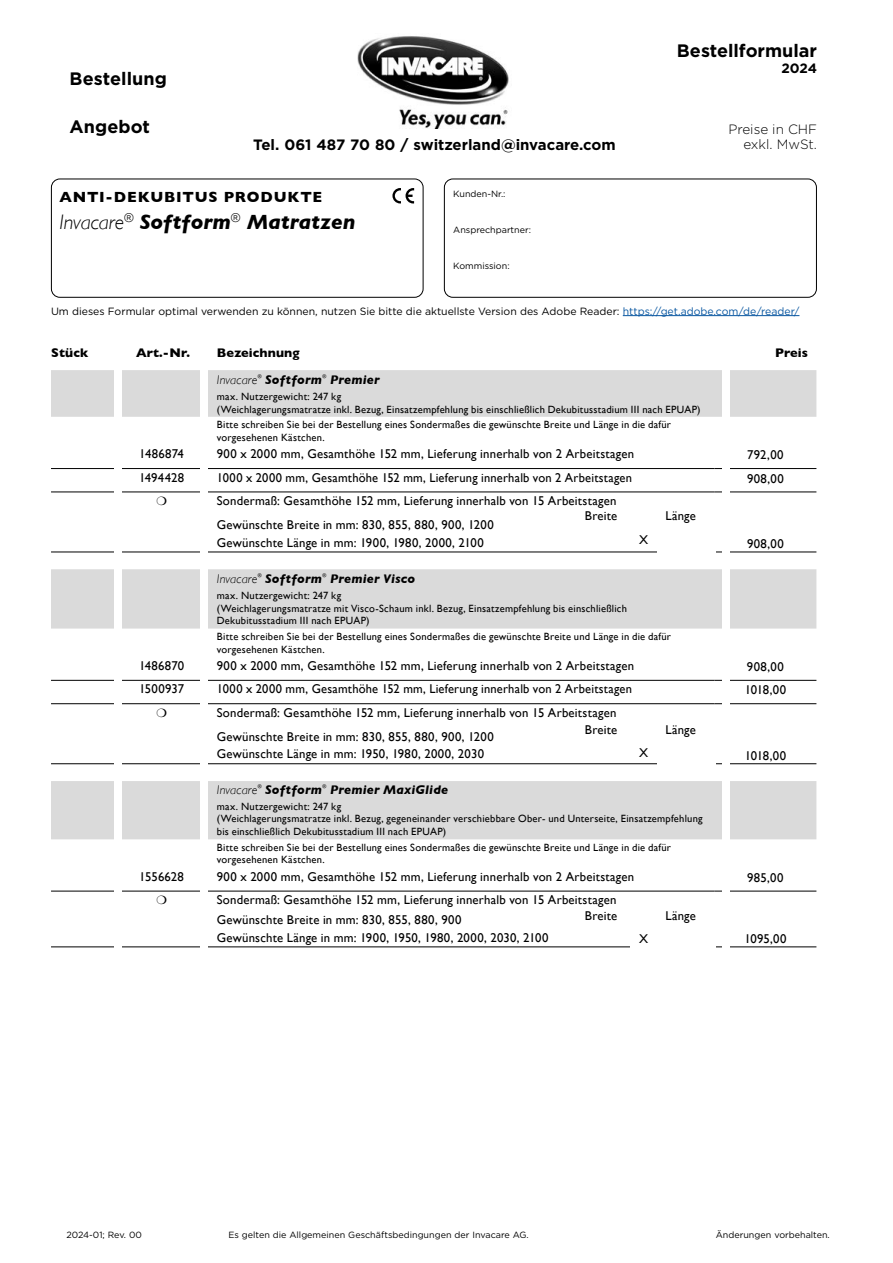
<style>
.page{position:relative;width:893px;height:1263px;background:#fff}
.page>*{position:absolute;margin:0;border:0;box-sizing:border-box;transform-origin:0 0}
.t1{font:italic 700 21px "Gill Sans";letter-spacing:.005em;color:#000}
.t2{font:700 18px "Gotham";color:#000}
.t3{font:700 15px "Gotham";color:#000}
.t4{font:700 15px "Gill Sans";letter-spacing:.055em;color:#000}
.t5{font:300 13.5px/15px "Gotham";color:#000;text-align:right}
.t6{font:700 13.5px "Gotham";color:#000}
.t7{font:12.75px/24.5px "Gill Sans";letter-spacing:.015em;color:#000}
.t8{font:italic 700 12.75px "Gill Sans";letter-spacing:.015em;color:#000}
.t9{font:700 12.75px "Gill Sans";letter-spacing:.01em;color:#000}
.t10{font:italic 300 12.75px "Gill Sans";letter-spacing:.015em;color:#000}
.t11{font:10.5px/12.6px "Gill Sans";letter-spacing:.025em;color:#000}
.t12{font:10.5px "Gotham";color:#000}
.t13{font:9px "Gotham";color:#000}
.t14{font:5.25px "Gill Sans";color:#000}
.s1{color:#0755a0}
.s2{font-weight:300}
</style>
<div class="page">
<div style="left:51px;top:179px;width:372px;height:119px;border:1px solid #000;border-radius:9px"></div>
<div style="left:444px;top:179px;width:373px;height:119px;border:1px solid #000;border-radius:9px"></div>
<hr style="left:623px;top:315px;width:176px;height:1px;background:#0755a0">
<svg style="left:392px;top:188px;width:22px;height:15px"></svg>
<img style="left:357px;top:36px;width:152px;height:92px">
<svg style="left:51px;top:370px;width:765px;height:469px"></svg>
<hr style="left:51px;top:468px;width:68px;height:1px;background:#000">
<hr style="left:119px;top:468px;width:85px;height:1px;background:#000">
<hr style="left:204px;top:468px;width:510px;height:1px;background:#000">
<hr style="left:714px;top:468px;width:102px;height:1px;background:#000">
<hr style="left:51px;top:492px;width:68px;height:1px;background:#000">
<hr style="left:119px;top:492px;width:85px;height:1px;background:#000">
<hr style="left:204px;top:492px;width:510px;height:1px;background:#000">
<hr style="left:714px;top:492px;width:102px;height:1px;background:#000">
<hr style="left:51px;top:680px;width:68px;height:1px;background:#000">
<hr style="left:119px;top:680px;width:85px;height:1px;background:#000">
<hr style="left:204px;top:680px;width:510px;height:1px;background:#000">
<hr style="left:714px;top:680px;width:102px;height:1px;background:#000">
<hr style="left:51px;top:703px;width:68px;height:1px;background:#000">
<hr style="left:119px;top:703px;width:85px;height:1px;background:#000">
<hr style="left:204px;top:703px;width:510px;height:1px;background:#000">
<hr style="left:714px;top:703px;width:102px;height:1px;background:#000">
<hr style="left:51px;top:891px;width:68px;height:1px;background:#000">
<hr style="left:119px;top:891px;width:85px;height:1px;background:#000">
<hr style="left:204px;top:891px;width:510px;height:1px;background:#000">
<hr style="left:714px;top:891px;width:102px;height:1px;background:#000">
<hr style="left:51px;top:946px;width:68px;height:1px;background:#000">
<hr style="left:119px;top:946px;width:85px;height:1px;background:#000">
<hr style="left:204px;top:946px;width:510px;height:1px;background:#000">
<hr style="left:714px;top:946px;width:102px;height:1px;background:#000">
<hr style="left:51px;top:763px;width:68px;height:1px;background:#000">
<hr style="left:119px;top:763px;width:85px;height:1px;background:#000">
<hr style="left:204px;top:763px;width:510px;height:1px;background:#000">
<hr style="left:714px;top:763px;width:102px;height:1px;background:#000">
<hr style="left:51px;top:552px;width:68px;height:1px;background:#000">
<hr style="left:119px;top:552px;width:85px;height:1px;background:#000">
<hr style="left:204px;top:552px;width:510px;height:1px;background:#000">
<hr style="left:714px;top:552px;width:102px;height:1px;background:#000">
<div style="left:657px;top:511px;width:58px;height:43px;background:#fff"></div>
<div style="left:630px;top:535px;width:27px;height:15px;background:#fff"></div>
<div style="left:657px;top:725px;width:58px;height:43px;background:#fff"></div>
<div style="left:630px;top:748px;width:27px;height:15px;background:#fff"></div>
<div style="left:657px;top:911px;width:58px;height:43px;background:#fff"></div>
<div style="left:630px;top:934px;width:27px;height:15px;background:#fff"></div>
<div style="left:114px;top:330px;width:7px;height:876px;background:#fff"></div>
<div style="left:722px;top:365px;width:7px;height:812px;background:#fff"></div>
<div style="left:200px;top:330px;width:7px;height:876px;background:#fff"></div>
<svg style="left:157px;top:497px;width:9px;height:8px"></svg>
<svg style="left:157px;top:708px;width:9px;height:9px"></svg>
<h2 class="t2" style="left:70px;top:66px;width:99px">Bestellung</h2>
<h2 class="t2" style="left:70px;top:114px;width:82px">Angebot</h2>
<p class="t3" style="left:253px;top:135px;width:364px">Tel. 061 487 70 80 / switzerland@invacare.com</p>
<h2 class="t2" style="left:677px;top:39px;width:142px">Bestellformular</h2>
<p class="t6" style="left:781px;top:59px;width:37px">2024</p>
<p class="t5" style="left:728px;top:121px;width:90px">Preise in CHF exkl. MwSt.</p>
<p class="t13" style="left:453px;top:188px;width:54px">Kunden-Nr.:</p>
<p class="t13" style="left:453px;top:224px;width:79px">Ansprechpartner:</p>
<p class="t13" style="left:453px;top:260px;width:58px">Kommission:</p>
<p class="t12" style="left:51px;top:304px;width:750px">Um dieses Formular optimal verwenden zu können, nutzen Sie bitte die aktuellste Version des Adobe Reader: <span class="s1">https://get.adobe.com/de/reader/</span></p>
<p class="t4" style="left:60px;top:185px;width:264px">ANTI-DEKUBITUS PRODUKTE</p>
<h1 class="t1" style="left:60px;top:210px;width:297px"><span class="s2">Invacare</span><sup>®</sup> Softform<sup>®</sup> Matratzen</h1>
<p class="t9" style="left:51px;top:343px;width:39px">Stück</p>
<p class="t9" style="left:136px;top:343px;width:55px">Art.-Nr.</p>
<p class="t9" style="left:217px;top:343px;width:84px">Bezeichnung</p>
<p class="t9" style="left:775px;top:343px;width:34px">Preis</p>
<p class="t10" style="left:217px;top:373px;width:42px">Invacare</p>
<p class="t14" style="left:258px;top:373px;width:5px">®</p>
<p class="t8" style="left:265px;top:372px;width:58px">Softform</p>
<p class="t14" style="left:322px;top:373px;width:5px">®</p>
<p class="t8" style="left:330px;top:372px;width:51px">Premier</p>
<p class="t11" style="left:217px;top:390px;width:485px">max. Nutzergewicht: 247 kg<br>(Weichlagerungsmatratze inkl. Bezug, Einsatzempfehlung bis einschließlich Dekubitusstadium III nach EPUAP)</p>
<p class="t11" style="left:217px;top:418px;width:456px">Bitte schreiben Sie bei der Bestellung eines Sondermaßes die gewünschte Breite und Länge in die dafür vorgesehenen Kästchen.</p>
<p class="t7" style="left:139px;top:442px;width:46px">1486874</p>
<p class="t7" style="left:217px;top:442px;width:419px">900 x 2000 mm, Gesamthöhe 152 mm, Lieferung innerhalb von 2 Arbeitstagen</p>
<p class="t7" style="left:747px;top:443px;width:38px">792,00</p>
<p class="t7" style="left:139px;top:465px;width:47px">1494428</p>
<p class="t7" style="left:217px;top:465px;width:417px">1000 x 2000 mm, Gesamthöhe 152 mm, Lieferung innerhalb von 2 Arbeitstagen</p>
<p class="t7" style="left:747px;top:466px;width:38px">908,00</p>
<p class="t7" style="left:217px;top:488px;width:401px">Sondermaß: Gesamthöhe 152 mm, Lieferung innerhalb von 15 Arbeitstagen<br>Gewünschte Breite in mm: 830, 855, 880, 900, 1200</p>
<p class="t7" style="left:217px;top:530px;width:268px">Gewünschte Länge in mm: 1900, 1980, 2000, 2100</p>
<p class="t7" style="left:747px;top:531px;width:38px">908,00</p>
<p class="t10" style="left:217px;top:572px;width:42px">Invacare</p>
<p class="t14" style="left:258px;top:572px;width:5px">®</p>
<p class="t8" style="left:265px;top:572px;width:58px">Softform</p>
<p class="t14" style="left:322px;top:572px;width:5px">®</p>
<p class="t8" style="left:330px;top:572px;width:87px">Premier Visco</p>
<p class="t11" style="left:217px;top:589px;width:412px">max. Nutzergewicht: 247 kg<br>(Weichlagerungsmatratze mit Visco-Schaum inkl. Bezug, Einsatzempfehlung bis einschließlich<br>Dekubitusstadium III nach EPUAP)</p>
<p class="t11" style="left:217px;top:630px;width:456px">Bitte schreiben Sie bei der Bestellung eines Sondermaßes die gewünschte Breite und Länge in die dafür vorgesehenen Kästchen.</p>
<p class="t7" style="left:139px;top:653px;width:47px">1486870</p>
<p class="t7" style="left:217px;top:653px;width:419px">900 x 2000 mm, Gesamthöhe 152 mm, Lieferung innerhalb von 2 Arbeitstagen</p>
<p class="t7" style="left:747px;top:654px;width:38px">908,00</p>
<p class="t7" style="left:139px;top:677px;width:46px">1500937</p>
<p class="t7" style="left:217px;top:677px;width:417px">1000 x 2000 mm, Gesamthöhe 152 mm, Lieferung innerhalb von 2 Arbeitstagen</p>
<p class="t7" style="left:745px;top:678px;width:43px">1018,00</p>
<p class="t7" style="left:217px;top:700px;width:401px">Sondermaß: Gesamthöhe 152 mm, Lieferung innerhalb von 15 Arbeitstagen<br>Gewünschte Breite in mm: 830, 855, 880, 900, 1200</p>
<p class="t7" style="left:217px;top:742px;width:269px">Gewünschte Länge in mm: 1950, 1980, 2000, 2030</p>
<p class="t7" style="left:745px;top:743px;width:43px">1018,00</p>
<p class="t10" style="left:217px;top:783px;width:42px">Invacare</p>
<p class="t14" style="left:258px;top:783px;width:5px">®</p>
<p class="t8" style="left:265px;top:782px;width:58px">Softform</p>
<p class="t14" style="left:322px;top:783px;width:5px">®</p>
<p class="t8" style="left:330px;top:782px;width:120px">Premier MaxiGlide</p>
<p class="t11" style="left:217px;top:800px;width:487px">max. Nutzergewicht: 247 kg<br>(Weichlagerungsmatratze inkl. Bezug, gegeneinander verschiebbare Ober- und Unterseite, Einsatzempfehlung bis einschließlich Dekubitusstadium III nach EPUAP)</p>
<p class="t11" style="left:217px;top:841px;width:456px">Bitte schreiben Sie bei der Bestellung eines Sondermaßes die gewünschte Breite und Länge in die dafür vorgesehenen Kästchen.</p>
<p class="t7" style="left:139px;top:864px;width:46px">1556628</p>
<p class="t7" style="left:217px;top:864px;width:419px">900 x 2000 mm, Gesamthöhe 152 mm, Lieferung innerhalb von 2 Arbeitstagen</p>
<p class="t7" style="left:747px;top:865px;width:38px">985,00</p>
<p class="t7" style="left:217px;top:890px;width:401px;line-height:20.1px">Sondermaß: Gesamthöhe 152 mm, Lieferung innerhalb von 15 Arbeitstagen<br>Gewünschte Breite in mm: 830, 855, 880, 900</p>
<p class="t7" style="left:217px;top:925px;width:333px">Gewünschte Länge in mm: 1900, 1950, 1980, 2000, 2030, 2100</p>
<p class="t7" style="left:744px;top:926px;width:44px">1095,00</p>
<p class="t7" style="left:665px;top:504px;width:32px">Länge</p>
<p class="t7" style="left:585px;top:504px;width:34px">Breite</p>
<p class="t7" style="left:639px;top:527px;width:11px">X</p>
<p class="t7" style="left:665px;top:717px;width:32px">Länge</p>
<p class="t7" style="left:585px;top:717px;width:34px">Breite</p>
<p class="t7" style="left:639px;top:740px;width:11px">X</p>
<p class="t7" style="left:665px;top:903px;width:32px">Länge</p>
<p class="t7" style="left:585px;top:903px;width:34px">Breite</p>
<p class="t7" style="left:639px;top:927px;width:11px">X</p>
<p class="t13" style="left:66px;top:1229px;width:77px">2024-01; Rev. 00</p>
<p class="t13" style="left:228px;top:1229px;width:302px">Es gelten die Allgemeinen Geschäftsbedingungen der Invacare AG.</p>
<p class="t13" style="left:716px;top:1229px;width:115px">Änderungen vorbehalten.</p>
</div>
